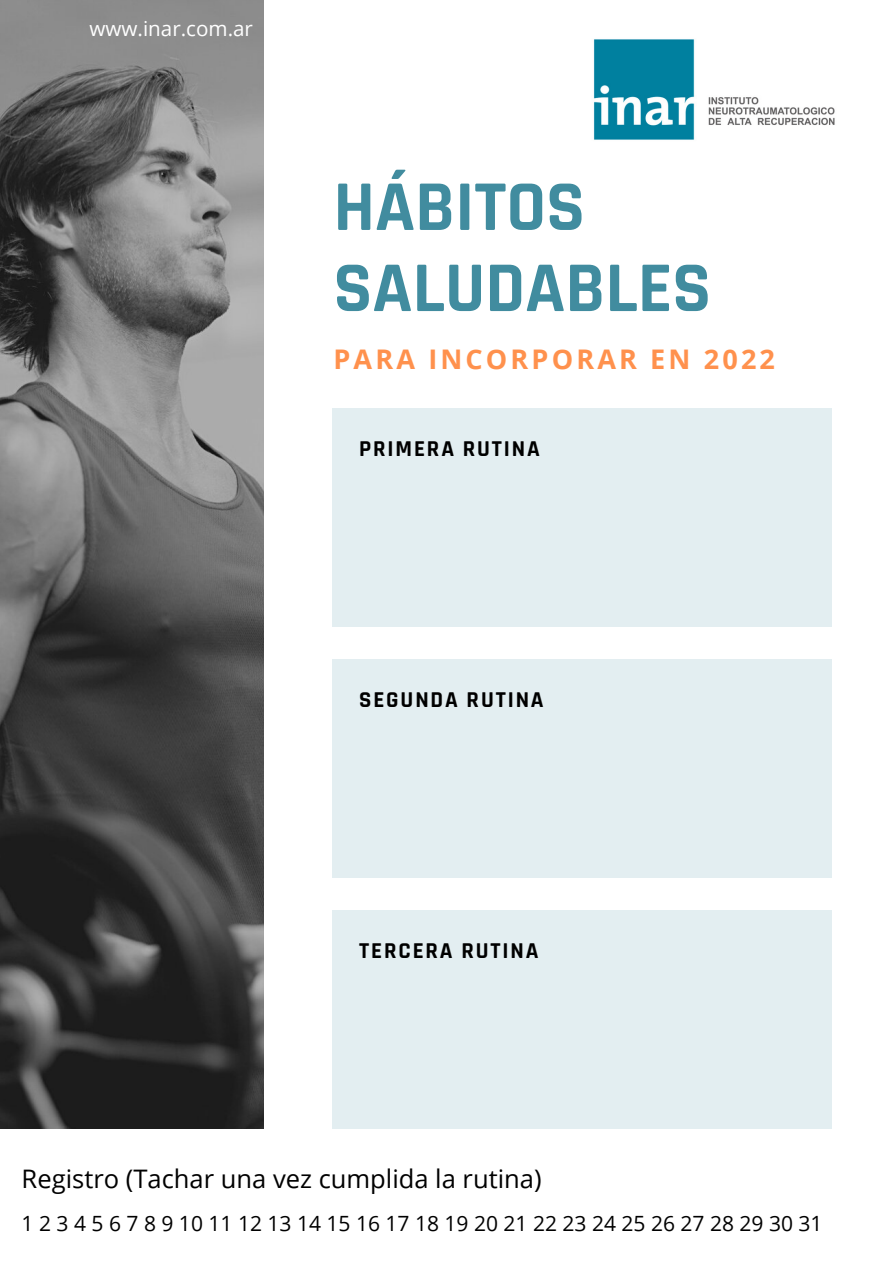
<style>
.page{position:relative;width:894px;height:1264px;background:#fff}
.page>*{position:absolute;margin:0;border:0;box-sizing:border-box;transform-origin:0 0}
.t1{font:700 72px/81px "Rajdhani";color:#418c9f}
.t2{font:700 27px "Open Sans";letter-spacing:.115em;color:#ff914d}
.t3{font:25.5px "Open Sans";color:#000}
.t4{font:700 22.95px "Rajdhani";letter-spacing:.08em;color:#000}
.t5{font:21px "Open Sans";letter-spacing:.26em;color:#000}
.t6{font:20.55px "Open Sans";color:#fff}
</style>
<div class="page">
<div style="left:332px;top:408px;width:499px;height:218px;background:#e3eef1"></div>
<div style="left:332px;top:658px;width:499px;height:219px;background:#e3eef1"></div>
<div style="left:332px;top:909px;width:499px;height:219px;background:#e3eef1"></div>
<img style="left:0;top:0;width:263px;height:1128px">
<img style="left:593px;top:39px;width:242px;height:101px">
<p class="t6" style="left:89px;top:14px;width:165px">www.inar.com.ar</p>
<p class="t1" style="left:333px;top:168px;width:379px">HÁBITOS<br>SALUDABLES</p>
<p class="t2" style="left:333px;top:340px;width:443px">PARA INCORPORAR EN 2022</p>
<p class="t4" style="left:359px;top:434px;width:182px">PRIMERA RUTINA</p>
<p class="t4" style="left:359px;top:685px;width:186px">SEGUNDA RUTINA</p>
<p class="t4" style="left:359px;top:936px;width:181px">TERCERA RUTINA</p>
<p class="t3" style="left:22px;top:1160px;width:521px">Registro (Tachar una vez cumplida la rutina)</p>
<p class="t5" style="left:22px;top:1208px;width:802px">12345678910111213141516171819202122232425262728293031</p>
</div>
